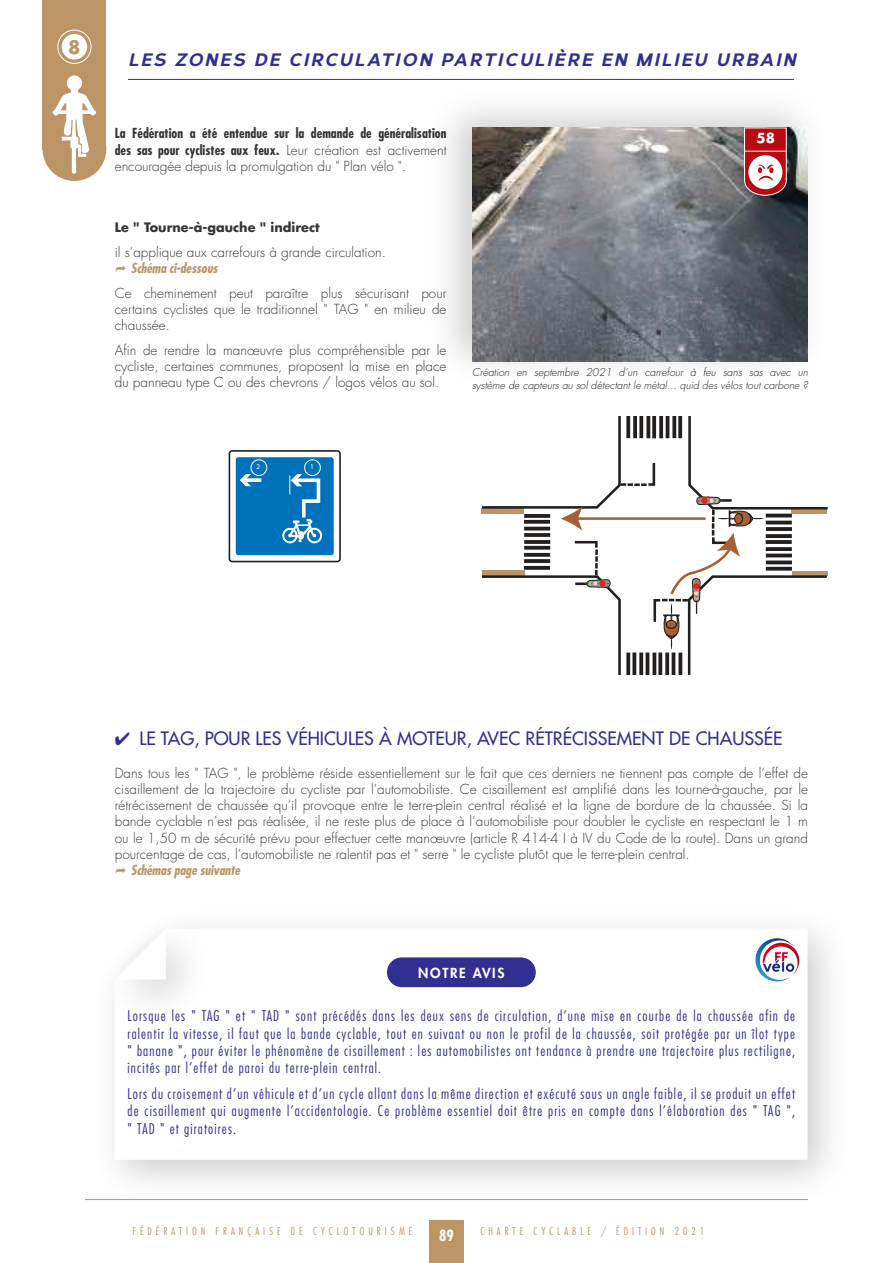
<style>
.page{position:relative;width:893px;height:1263px;background:#fff}
.page>*{position:absolute;margin:0;border:0;box-sizing:border-box;transform-origin:0 0}
.t1{font:18px "Futura";color:#313092}
.t2{font:italic 800 18px "Corbert";letter-spacing:.11em;color:#313092}
.t3{font:700 18px "Futura";color:#bc9465}
.t4{font:700 condensed 15px "Futura";color:#fff}
.t5{font:300 condensed 14.4px/17.2px "Futura";letter-spacing:.08em;color:#313092;text-align:justify}
.t6{font:300 13.5px/16.2px "Futura";color:#393535;text-align:justify}
.t7{font:700 condensed 13.5px/16.2px "Futura";color:#393535;text-align:justify}
.t8{font:italic 700 condensed 13.5px "Futura";letter-spacing:-.01em;color:#bc9465}
.t9{font:800 13.5px "Futura";letter-spacing:.12em;color:#fff}
.t10{font:700 13.5px "Futura";color:#fff}
.t11{font:700 12.75px "Futura";color:#393535}
.t12{font:italic 300 10.5px/12.6px "Futura";color:#241f1f}
.t13{font:300 condensed 10.5px "Futura";letter-spacing:.38em;color:#bc9465}
.t14{font:7.2px "Myriad Pro";color:#fff}
.s1{font-weight:300;font-stretch:normal}
</style>
<div class="page">
<div style="left:429px;top:1220px;width:34px;height:43px;background:#bc9465"></div>
<hr style="left:85px;top:1199px;width:723px;height:1px;background:#bc9465">
<hr style="left:128px;top:79px;width:666px;height:1px;background:#313092">
<div style="left:43px;top:0;width:63px;height:149px;background:#bc9465"></div>
<div style="left:43px;top:117px;width:63px;height:64px;background:#bc9465;border-radius:50%"></div>
<div style="left:62px;top:34px;width:25px;height:26px;background:#fff;border-radius:50%"></div>
<div style="left:57px;top:30px;width:34px;height:34px;border:1px solid #fff;border-radius:50%"></div>
<svg style="left:52px;top:75px;width:45px;height:99px"></svg>
<svg style="left:482px;top:416px;width:346px;height:258px"></svg>
<div style="left:229px;top:450px;width:112px;height:112px;border:2px solid #241f1f;border-radius:3px"></div>
<div style="left:236px;top:457px;width:98px;height:98px;background:#0072bc;border-radius:3px"></div>
<div style="left:304px;top:460px;width:17px;height:16px;border:1px solid #fff;border-radius:50%"></div>
<div style="left:251px;top:460px;width:16px;height:16px;border:1px solid #fff;border-radius:50%"></div>
<svg style="left:251px;top:478px;width:10px;height:4px"></svg>
<svg style="left:240px;top:474px;width:11px;height:12px"></svg>
<svg style="left:282px;top:474px;width:40px;height:70px"></svg>
<div style="left:427px;top:85px;width:402px;height:301px;background:#241f1f;opacity:.22"></div>
<img style="left:472px;top:128px;width:336px;height:233px">
<svg style="left:744px;top:127px;width:43px;height:69px"></svg>
<div style="left:91px;top:905px;width:761px;height:299px;background:#241f1f;opacity:.22"></div>
<svg style="left:114px;top:928px;width:693px;height:232px"></svg>
<div style="left:98px;top:911px;width:112px;height:112px;background:#241f1f;opacity:.22"></div>
<svg style="left:115px;top:928px;width:51px;height:51px"></svg>
<div style="left:387px;top:957px;width:149px;height:30px;background:#313092;border-radius:15px"></div>
<svg style="left:753px;top:938px;width:46px;height:46px"></svg>
<h1 class="t3" style="left:68px;top:35px;width:14px">8</h1>
<h1 class="t2" style="left:128px;top:46px;width:669px">LES ZONES DE CIRCULATION PARTICULIÈRE EN MILIEU URBAIN</h1>
<p class="t7" style="left:115px;top:125px;width:333px">La Fédération a été entendue sur la demande de généralisation des sas pour cyclistes aux feux. <span class="s1">Leur création est activement encouragée depuis la promulgation du " Plan vélo ".</span></p>
<p class="t11" style="left:115px;top:218px;width:206px">Le " Tourne-à-gauche " indirect</p>
<p class="t6" style="left:115px;top:244px;width:273px">il s’applique aux carrefours à grande circulation.</p>
<p class="t8" style="left:131px;top:259px;width:88px">Schéma ci-dessous</p>
<p class="t6" style="left:115px;top:285px;width:333px">Ce cheminement peut paraître plus sécurisant pour certains cyclistes que le traditionnel " TAG " en milieu de chaussée.</p>
<p class="t6" style="left:115px;top:342px;width:333px">Afin de rendre la manœuvre plus compréhensible par le cycliste, certaines communes, proposent la mise en place du panneau type C ou des chevrons / logos vélos au sol.</p>
<p class="t10" style="left:756px;top:129px;width:20px">58</p>
<p class="t12" style="left:472px;top:366px;width:337px">Création en septembre 2021 d’un carrefour à feu sans sas avec un système de capteurs au sol détectant le métal... quid des vélos tout carbone ?</p>
<p class="t14" style="left:257px;top:462px;width:5px">2</p>
<p class="t14" style="left:310px;top:462px;width:5px">1</p>
<h1 class="t1" style="left:115px;top:727px;width:669px">✔ LE TAG, POUR LES VÉHICULES À MOTEUR, AVEC RÉTRÉCISSEMENT DE CHAUSSÉE</h1>
<p class="t6" style="left:115px;top:765px;width:695px">Dans tous les " TAG ", le problème réside essentiellement sur le fait que ces derniers ne tiennent pas compte de l’effet de cisaillement de la trajectoire du cycliste par l’automobiliste. Ce cisaillement est amplifié dans les tourne-à-gauche, par le rétrécissement de chaussée qu’il provoque entre le terre-plein central réalisé et la ligne de bordure de la chaussée. Si la bande cyclable n’est pas réalisée, il ne reste plus de place à l’automobiliste pour doubler le cycliste en respectant le 1 m ou le 1,50 m de sécurité prévu pour effectuer cette manœuvre (article R 414-4 I à IV du Code de la route). Dans un grand pourcentage de cas, l’automobiliste ne ralentit pas et " serre " le cycliste plutôt que le terre-plein central.</p>
<p class="t8" style="left:131px;top:861px;width:111px">Schémas page suivante</p>
<p class="t9" style="left:418px;top:964px;width:88px">NOTRE AVIS</p>
<p class="t5" style="left:128px;top:1007px;width:669px">Lorsque les " TAG " et " TAD " sont précédés dans les deux sens de circulation, d’une mise en courbe de la chaussée afin de ralentir la vitesse, il faut que la bande cyclable, tout en suivant ou non le profil de la chaussée, soit protégée par un îlot type " banane ", pour éviter le phénomène de cisaillement : les automobilistes ont tendance à prendre une trajectoire plus rectiligne, incités par l’effet de paroi du terre-plein central.</p>
<p class="t5" style="left:128px;top:1085px;width:669px">Lors du croisement d’un véhicule et d’un cycle allant dans la même direction et exécuté sous un angle faible, il se produit un effet de cisaillement qui augmente l’accidentologie. Ce problème essentiel doit être pris en compte dans l’élaboration des " TAG ", " TAD " et giratoires.</p>
<p class="t13" style="left:132px;top:1225px;width:281px">FÉDÉRATION FRANÇAISE DE CYCLOTOURISME</p>
<p class="t13" style="left:480px;top:1225px;width:225px">CHARTE CYCLABLE / ÉDITION 2021</p>
<p class="t4" style="left:439px;top:1226px;width:16px">89</p>
</div>
